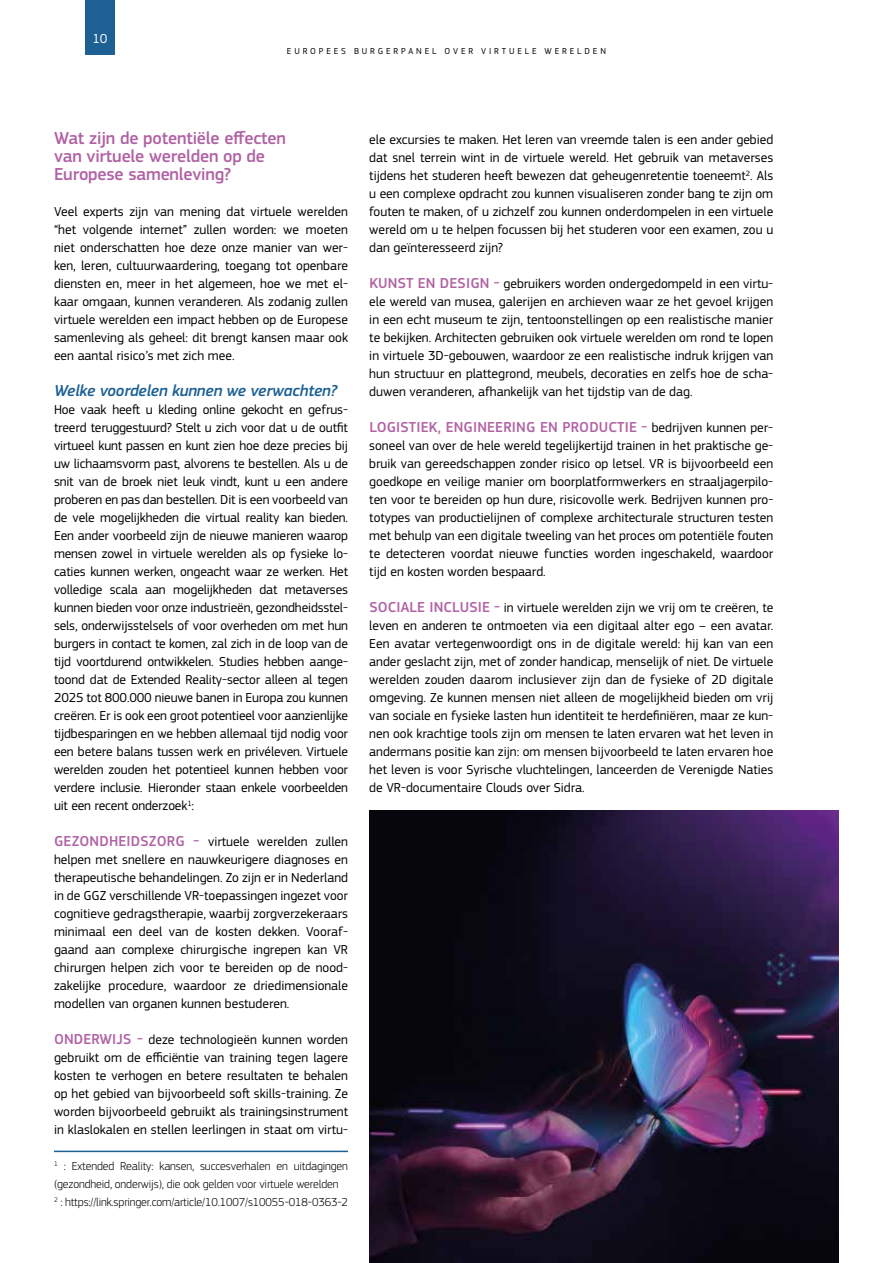
<style>
.page{position:relative;width:893px;height:1263px;background:#fff}
.page>*{position:absolute;margin:0;border:0;box-sizing:border-box;transform-origin:0 0}
.t1{font:500 18px/18px "EC Square Sans Pro";letter-spacing:-.01em;color:#b162a4}
.t2{font:italic 500 16.5px "EC Square Sans Pro";letter-spacing:-.01em;color:#1c6094}
.t3{font:500 15px "EC Square Sans Pro";letter-spacing:.01em;color:#b162a4}
.t4{font:13.5px/18px "EC Square Sans Pro";color:#000;text-align:justify}
.t5{font:13.5px "EC Square Sans Pro";color:#fff}
.t6{font:300 12px/18px "EC Square Sans Pro";letter-spacing:-.01em;color:#000}
.t7{font:9px "EC Square Sans Pro";letter-spacing:.32em;color:#000}
.s1{font-weight:500;font-size:15px;color:#b162a4}
.s2{font-weight:400;font-size:13.5px;color:#000}
</style>
<div class="page">
<div style="left:85px;top:0;width:30px;height:54px;background:#1c6094"></div>
<hr style="left:54px;top:1151px;width:294px;height:1px;background:#1c6094">
<img style="left:369px;top:810px;width:470px;height:453px">
<p class="t5" style="left:92px;top:30px;width:17px">10</p>
<p class="t7" style="left:287px;top:46px;width:321px">EUROPEES BURGERPANEL OVER VIRTUELE WERELDEN</p>
<h1 class="t1" style="left:54px;top:129px;width:234px">Wat zijn de potentiële effecten van virtuele werelden op de<br>Europese samenleving?</h1>
<p class="t4" style="left:54px;top:203px;width:296px">Veel experts zijn van mening dat virtuele werelden “het volgende internet” zullen worden: we moeten niet onderschatten hoe deze onze manier van wer&shy;ken, leren, cultuurwaardering, toegang tot openbare diensten en, meer in het algemeen, hoe we met el&shy;kaar omgaan, kunnen veranderen. Als zodanig zullen virtuele werelden een impact hebben op de Europese samenleving als geheel: dit brengt kansen maar ook een aantal risico’s met zich mee.</p>
<p class="t2" style="left:54px;top:381px;width:285px">Welke voordelen kunnen we verwachten?</p>
<p class="t4" style="left:54px;top:401px;width:296px">Hoe vaak heeft u kleding online gekocht en gefrus&shy;treerd teruggestuurd? Stelt u zich voor dat u de outfit virtueel kunt passen en kunt zien hoe deze precies bij uw lichaamsvorm past, alvorens te bestellen. Als u de snit van de broek niet leuk vindt, kunt u een andere proberen en pas dan bestellen. Dit is een voorbeeld van de vele mogelijkheden die virtual reality kan bieden.<br>Een ander voorbeeld zijn de nieuwe manieren waarop mensen zowel in virtuele werelden als op fysieke lo&shy;caties kunnen werken, ongeacht waar ze werken. Het volledige scala aan mogelijkheden dat metaverses kunnen bieden voor onze industrieën, gezondheidsstel&shy;sels, onderwijsstelsels of voor overheden om met hun burgers in contact te komen, zal zich in de loop van de tijd voortdurend ontwikkelen. Studies hebben aange&shy;toond dat de Extended Reality-sector alleen al tegen 2025 tot 800.000 nieuwe banen in Europa zou kunnen creëren. Er is ook een groot potentieel voor aanzienlijke tijdbesparingen en we hebben allemaal tijd nodig voor een betere balans tussen werk en privéleven. Virtuele werelden zouden het potentieel kunnen hebben voor verdere inclusie. Hieronder staan enkele voorbeelden uit een recent onderzoek<sup>1</sup>:</p>
<p class="t4" style="left:54px;top:833px;width:296px"><span class="s1">GEZONDHEIDSZORG -</span> virtuele werelden zullen helpen met snellere en nauwkeurigere diagnoses en therapeutische behandelingen. Zo zijn er in Nederland in de GGZ verschillende VR-toepassingen ingezet voor cognitieve gedragstherapie, waarbij zorgverzekeraars minimaal een deel van de kosten dekken. Vooraf&shy;gaand aan complexe chirurgische ingrepen kan VR chirurgen helpen zich voor te bereiden op de nood&shy;zakelijke procedure, waardoor ze driedimensionale modellen van organen kunnen bestuderen.</p>
<p class="t4" style="left:54px;top:1031px;width:296px"><span class="s1">ONDERWIJS -</span> deze technologieën kunnen worden gebruikt om de efficiëntie van training tegen lagere kosten te verhogen en betere resultaten te behalen op het gebied van bijvoorbeeld soft skills-training. Ze worden bijvoorbeeld gebruikt als trainingsinstrument in klaslokalen en stellen leerlingen in staat om virtu-</p>
<p class="t6" style="left:54px;top:1157px;width:296px"><sup>1</sup> : Extended Reality: kansen, succesverhalen en uitdagingen (gezondheid, onderwijs), die ook gelden voor virtuele werelden<br><sup>2</sup> : https://link.springer.com/article/10.1007/s10055-018-0363-2</p>
<p class="t4" style="left:369px;top:131px;width:406px">ele excursies te maken. Het leren van vreemde talen is een ander gebied dat snel terrein wint in de virtuele wereld. Het gebruik van metaverses tijdens het studeren heeft bewezen dat geheugenretentie toeneemt<sup>2</sup>. Als u een complexe opdracht zou kunnen visualiseren zonder bang te zijn om fouten te maken, of u zichzelf zou kunnen onderdompelen in een virtuele wereld om u te helpen focussen bij het studeren voor een examen, zou u dan geïnteresseerd zijn?</p>
<p class="t4" style="left:369px;top:275px;width:405px"><span class="s1">KUNST EN DESIGN -</span> gebruikers worden ondergedompeld in een virtu&shy;ele wereld van musea, galerijen en archieven waar ze het gevoel krijgen in een echt museum te zijn, tentoonstellingen op een realistische manier te bekijken. Architecten gebruiken ook virtuele werelden om rond te lopen in virtuele 3D-gebouwen, waardoor ze een realistische indruk krijgen van hun structuur en plattegrond, meubels, decoraties en zelfs hoe de scha&shy;duwen veranderen, afhankelijk van het tijdstip van de dag.</p>
<p class="t3" style="left:369px;top:418px;width:405px">LOGISTIEK, ENGINEERING EN PRODUCTIE - <span class="s2">bedrijven kunnen per-</span></p>
<p class="t4" style="left:369px;top:437px;width:405px">soneel van over de hele wereld tegelijkertijd trainen in het praktische ge&shy;bruik van gereedschappen zonder risico op letsel. VR is bijvoorbeeld een goedkope en veilige manier om boorplatformwerkers en straaljagerpilo&shy;ten voor te bereiden op hun dure, risicovolle werk. Bedrijven kunnen pro&shy;totypes van productielijnen of complexe architecturale structuren testen met behulp van een digitale tweeling van het proces om potentiële fouten te detecteren voordat nieuwe functies worden ingeschakeld, waardoor tijd en kosten worden bespaard.</p>
<p class="t4" style="left:369px;top:599px;width:405px"><span class="s1">SOCIALE INCLUSIE -</span> in virtuele werelden zijn we vrij om te creëren, te leven en anderen te ontmoeten via een digitaal alter ego – een avatar.<br>Een avatar vertegenwoordigt ons in de digitale wereld: hij kan van een ander geslacht zijn, met of zonder handicap, menselijk of niet. De virtuele werelden zouden daarom inclusiever zijn dan de fysieke of 2D digitale omgeving. Ze kunnen mensen niet alleen de mogelijkheid bieden om vrij van sociale en fysieke lasten hun identiteit te herdefiniëren, maar ze kun&shy;nen ook krachtige tools zijn om mensen te laten ervaren wat het leven in andermans positie kan zijn: om mensen bijvoorbeeld te laten ervaren hoe het leven is voor Syrische vluchtelingen, lanceerden de Verenigde Naties de VR-documentaire Clouds over Sidra.</p>
</div>
